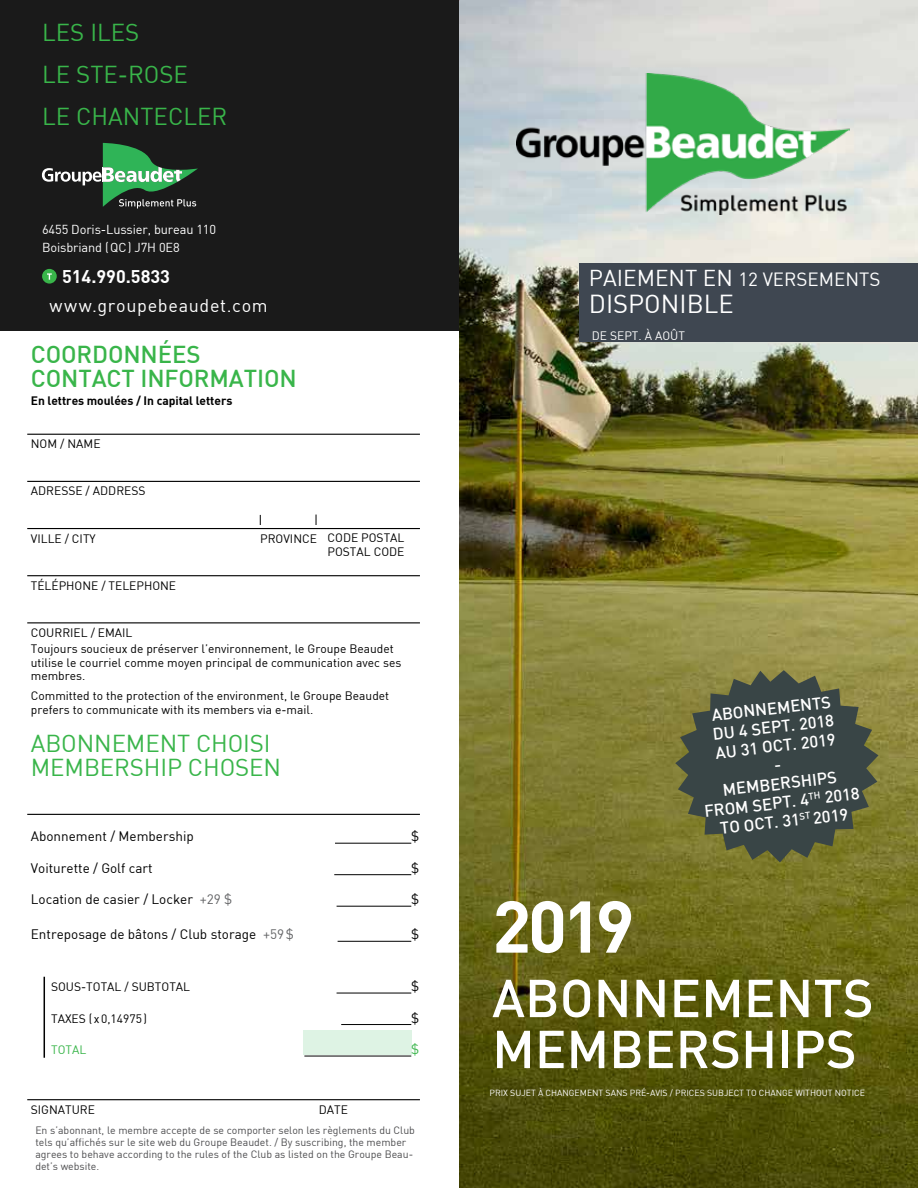
<style>
.page{position:relative;width:918px;height:1188px;background:#fff}
.page>*{position:absolute;margin:0;border:0;box-sizing:border-box;transform-origin:0 0}
.t1{font:700 72px "DIN";color:#fff}
.t2{font:500 52.5px/51px "DIN";color:#fff}
.t3{font:25.5px "DIN";color:#fff}
.t4{font:24px/42px "DIN";letter-spacing:-.005em;color:#39b54a}
.t5{font:500 24px/24px "DIN";letter-spacing:-.005em;color:#39b54a}
.t6{font:18.75px "DIN";color:#fff}
.t7{font:18px "DIN";letter-spacing:.035em;color:#fff}
.t8{font:700 18px "DIN";color:#fff}
.t9{font:500 16.5px "DIN";color:#fff}
.t10{font:13.5px "DIN";color:#000}
.t11{font:13.5px "DIN";color:#39b54a}
.t12{font:12.75px/18px "DIN";letter-spacing:-.01em;color:#fff}
.t13{font:12px/13.5px "DIN";color:#000}
.t14{font:700 12px "DIN";letter-spacing:-.005em;color:#000}
.t15{font:12px "DIN";color:#fff}
.t16{font:12px "DIN";color:#39b54a}
.t17{font:10.5px/12px "DIN";color:#4d4d4f}
.t18{font:8.7px "DIN";color:#fff}
.s1{font-size:22.5px}
.s2{color:#636466}
</style>
<div class="page">
<div style="left:0;top:0;width:465px;height:330px;background:#1a1a1a"></div>
<img style="left:459px;top:0;width:459px;height:1188px">
<div style="left:42px;top:269px;width:15px;height:15px;background:#39b54a;border-radius:50%"></div>
<svg style="left:47px;top:273px;width:5px;height:7px"></svg>
<svg style="left:42px;top:143px;width:156px;height:65px"></svg>
<hr style="left:27px;top:434px;width:393px;height:1px;background:#000">
<hr style="left:27px;top:481px;width:393px;height:1px;background:#000">
<hr style="left:27px;top:528px;width:393px;height:1px;background:#000">
<hr style="left:27px;top:575px;width:393px;height:1px;background:#000">
<hr style="left:27px;top:622px;width:393px;height:1px;background:#000">
<hr style="left:27px;top:1099px;width:393px;height:1px;background:#000">
<hr style="left:335px;top:843px;width:76px;height:1px;background:#000">
<hr style="left:334px;top:874px;width:77px;height:1px;background:#000">
<hr style="left:337px;top:906px;width:74px;height:1px;background:#000">
<hr style="left:338px;top:941px;width:73px;height:1px;background:#000">
<hr style="left:337px;top:993px;width:74px;height:1px;background:#000">
<hr style="left:341px;top:1024px;width:70px;height:1px;background:#000">
<hr style="left:304px;top:1056px;width:107px;height:1px;background:#000">
<hr style="left:27px;top:814px;width:393px;height:1px;background:#000">
<img style="left:516px;top:74px;width:334px;height:140px">
<hr style="left:44px;top:977px;width:1px;height:81px;background:#000">
<div style="left:303px;top:1031px;width:108px;height:24px;background:#def3e4"></div>
<div style="left:579px;top:264px;width:339px;height:78px;background:#3f4751"></div>
<svg style="left:675px;top:670px;width:204px;height:192px;background:#515841"></svg>
<h3 class="t4" style="left:42px;top:11px;width:187px">LES ILES<br>LE STE-ROSE<br>LE CHANTECLER</h3>
<p class="t12" style="left:42px;top:221px;width:176px">6455 Doris-Lussier, bureau 110<br>Boisbriand (QC) J7H 0E8</p>
<h3 class="t8" style="left:62px;top:265px;width:109px">514.990.5833</h3>
<h3 class="t6" style="left:589px;top:268px;width:293px"><span class="s1">PAIEMENT EN</span> 12 VERSEMENTS</h3>
<h3 class="t3" style="left:589px;top:288px;width:146px">DISPONIBLE</h3>
<p class="t15" style="left:592px;top:328px;width:95px">DE SEPT. À AOÛT</p>
<h3 class="t7" style="left:49px;top:295px;width:220px">www.groupebeaudet.com</h3>
<h3 class="t5" style="left:31px;top:342px;width:267px">COORDONNÉES<br>CONTACT INFORMATION</h3>
<p class="t14" style="left:31px;top:393px;width:203px">En lettres moulées / In capital letters</p>
<p class="t13" style="left:31px;top:437px;width:71px">NOM / NAME</p>
<p class="t13" style="left:31px;top:484px;width:116px">ADRESSE / ADDRESS</p>
<p class="t13" style="left:31px;top:531px;width:66px">VILLE / CITY</p>
<p class="t13" style="left:260px;top:531px;width:58px">PROVINCE</p>
<p class="t13" style="left:31px;top:578px;width:147px">TÉLÉPHONE / TELEPHONE</p>
<p class="t13" style="left:31px;top:626px;width:103px">COURRIEL / EMAIL</p>
<p class="t13" style="left:328px;top:531px;width:78px">CODE POSTAL<br>POSTAL CODE</p>
<p class="t13" style="left:31px;top:642px;width:372px">Toujours soucieux de préserver l’environnement, le Groupe Beaudet utilise le courriel comme moyen principal de communication avec ses membres.</p>
<p class="t13" style="left:31px;top:689px;width:360px">Committed to the protection of the environment, le Groupe Beaudet prefers to communicate with its members via e-mail.</p>
<h3 class="t4" style="left:31px;top:731px;width:252px;line-height:24px">ABONNEMENT CHOISI<br>MEMBERSHIP CHOSEN</h3>
<p class="t10" style="left:31px;top:828px;width:164px">Abonnement / Membership</p>
<p class="t10" style="left:411px;top:828px;width:10px">$</p>
<p class="t10" style="left:31px;top:860px;width:123px">Voiturette / Golf cart</p>
<p class="t10" style="left:411px;top:860px;width:10px">$</p>
<p class="t10" style="left:31px;top:891px;width:203px">Location de casier / Locker <span class="s2">+29 $</span></p>
<p class="t10" style="left:411px;top:891px;width:10px">$</p>
<p class="t10" style="left:31px;top:926px;width:265px">Entreposage de bâtons / Club storage <span class="s2">+59$</span></p>
<p class="t10" style="left:411px;top:926px;width:10px">$</p>
<p class="t13" style="left:51px;top:980px;width:141px">SOUS-TOTAL / SUBTOTAL</p>
<p class="t10" style="left:411px;top:978px;width:10px">$</p>
<p class="t13" style="left:51px;top:1011px;width:97px">TAXES ( x0,14975)</p>
<p class="t10" style="left:411px;top:1009px;width:10px">$</p>
<p class="t16" style="left:51px;top:1042px;width:37px">TOTAL</p>
<p class="t11" style="left:411px;top:1041px;width:10px">$</p>
<p class="t13" style="left:31px;top:1102px;width:66px">SIGNATURE</p>
<p class="t13" style="left:319px;top:1102px;width:31px">DATE</p>
<p class="t17" style="left:35px;top:1124px;width:381px">En s’abonnant, le membre accepte de se comporter selon les règlements du Club tels qu’affichés sur le site web du Groupe Beaudet. / By suscribing, the member agrees to behave according to the rules of the Club as listed on the Groupe Beau&shy;det’s website.</p>
<h3 class="t9" style="left:711px;top:704px;width:121px;rotate:-6deg">ABONNEMENTS</h3>
<h3 class="t9" style="left:712px;top:723px;width:123px;rotate:-6deg">DU 4 SEPT. 2018</h3>
<h3 class="t9" style="left:714px;top:742px;width:122px;rotate:-6deg">AU 31 OCT. 2019</h3>
<h3 class="t9" style="left:722px;top:779px;width:116px;rotate:-6deg">MEMBERSHIPS</h3>
<h3 class="t9" style="left:703px;top:800px;width:107px;rotate:-6deg">FROM SEPT. 4</h3>
<h3 class="t9" style="left:824px;top:787px;width:37px;rotate:-6deg">2018</h3>
<h3 class="t9" style="left:719px;top:818px;width:82px;rotate:-6deg">TO OCT. 31</h3>
<h3 class="t9" style="left:812px;top:807px;width:37px;rotate:-6deg">2019</h3>
<h1 class="t1" style="left:492px;top:880px;width:144px">2019</h1>
<h2 class="t2" style="left:492px;top:971px;width:383px">ABONNEMENTS<br>MEMBERSHIPS</h2>
<p class="t18" style="left:490px;top:1087px;width:377px">PRIX SUJET À CHANGEMENT SANS PRÉ-AVIS / PRICES SUBJECT TO CHANGE WITHOUT NOTICE</p>
</div>
